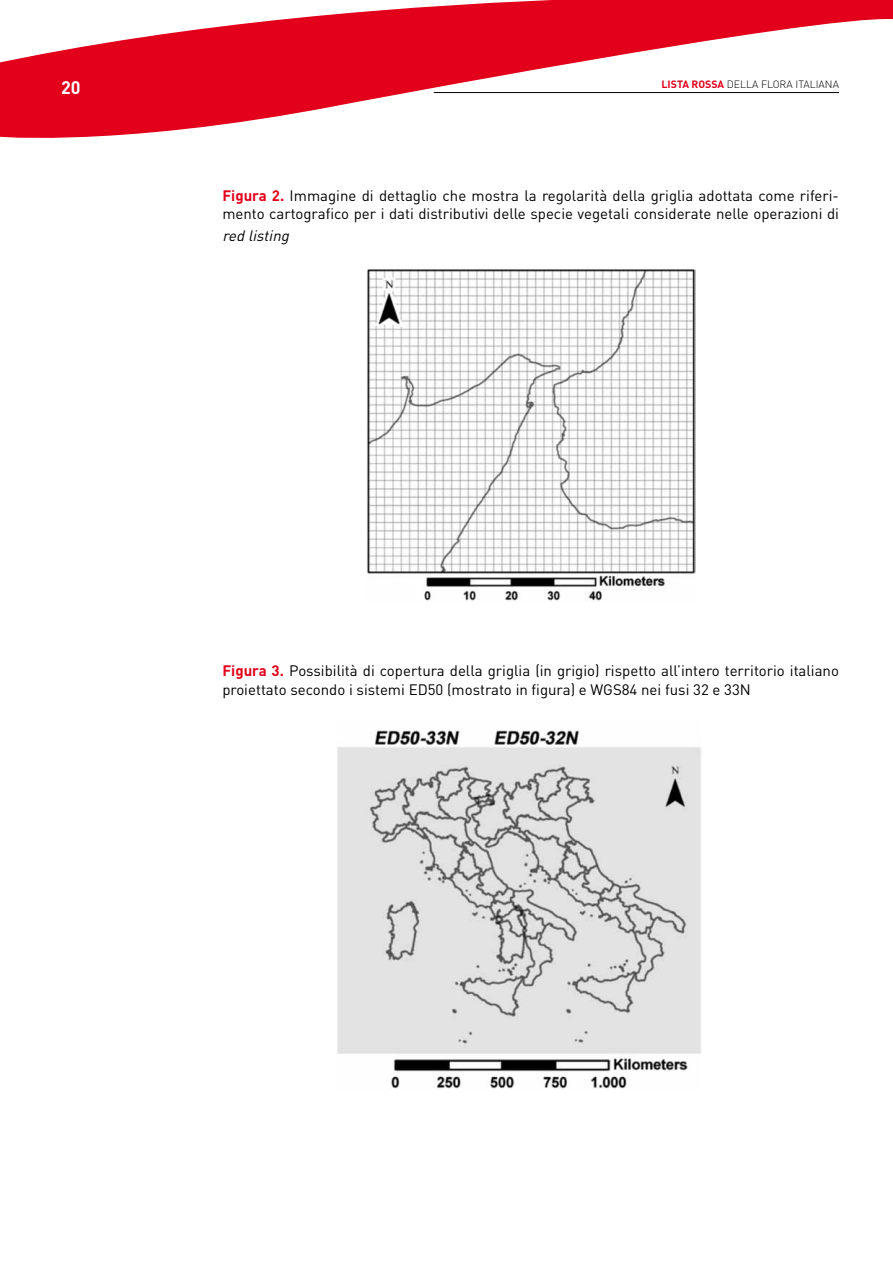
<style>
.page{position:relative;width:893px;height:1263px;background:#fff}
.page>*{position:absolute;margin:0;border:0;box-sizing:border-box;transform-origin:0 0}
.t1{font:700 18px "DIN";color:#fff}
.t2{font:15px/18px "DIN";color:#000}
.t3{font:italic 15px "DIN";color:#000}
.t4{font:300 10.5px "DIN";color:#000}
.s1{font-weight:700;color:#e2001a}
</style>
<div class="page">
<svg style="left:0;top:0;width:893px;height:138px"></svg>
<hr style="left:434px;top:92px;width:405px;height:1px;background:#000">
<img style="left:366px;top:269px;width:329px;height:332px">
<img style="left:337px;top:730px;width:365px;height:359px">
<p class="t1" style="left:61px;top:76px;width:21px">20</p>
<p class="t4" style="left:662px;top:78px;width:179px"><span class="s1">LISTA ROSSA</span> DELLA FLORA ITALIANA</p>
<p class="t2" style="left:222px;top:186px;width:618px"><span class="s1">Figura 2.</span> Immagine di dettaglio che mostra la regolarità della griglia adottata come riferi&shy;mento cartografico per i dati distributivi delle specie vegetali considerate nelle operazioni di</p>
<p class="t3" style="left:222px;top:226px;width:72px">red listing</p>
<p class="t2" style="left:222px;top:660px;width:618px;line-height:19.5px"><span class="s1">Figura 3.</span> Possibilità di copertura della griglia (in grigio) rispetto all’intero territorio italiano proiettato secondo i sistemi ED50 (mostrato in figura) e WGS84 nei fusi 32 e 33N</p>
</div>
